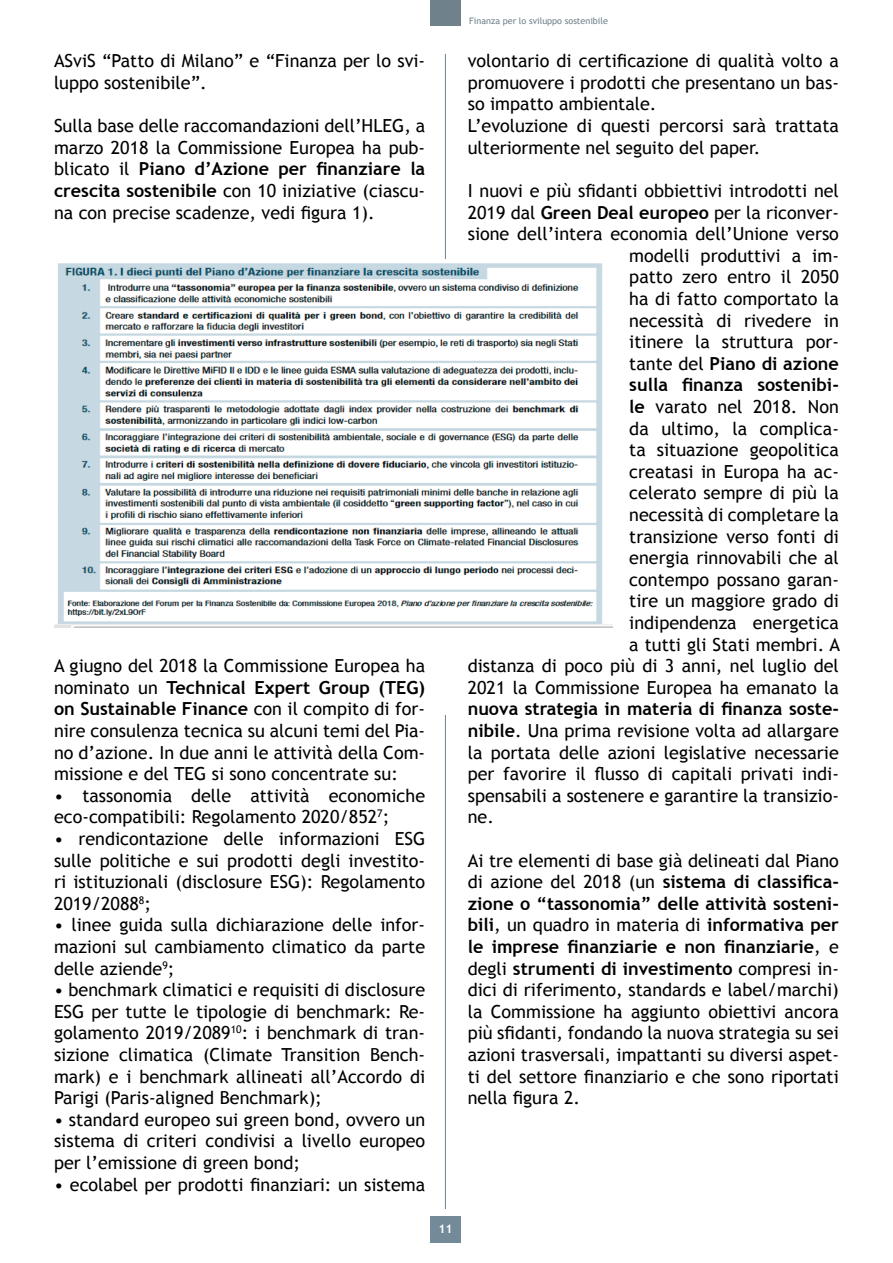
<style>
.page{position:relative;width:893px;height:1263px;background:#fff}
.page>*{position:absolute;margin:0;border:0;box-sizing:border-box;transform-origin:0 0}
.t1{font:18px/21.6px "Trebuchet MS";color:#000;text-align:justify}
.t2{font:700 12px "Trebuchet MS";color:#fff}
.t3{font:9px "Trebuchet MS";color:#6f828a}
.s1{font-weight:700}
</style>
<div class="page">
<hr style="left:445px;top:54px;width:1px;height:1155px;background:#6f828a">
<div style="left:430px;top:1216px;width:31px;height:26px;background:#738b99"></div>
<div style="left:431px;top:0;width:30px;height:25px;background:#6f818a"></div>
<div style="left:425px;top:306px;width:30px;height:408px;background:#fff"></div>
<img style="left:54px;top:260px;width:558px;height:367px">
<p class="t1" style="left:54px;top:50px;width:373px">ASviS “Patto di Milano” e “Finanza per lo svi&shy;luppo sostenibile”.</p>
<p class="t1" style="left:54px;top:115px;width:373px">Sulla base delle raccomandazioni dell’HLEG, a marzo 2018 la Commissione Europea ha pub&shy;blicato il <span class="s1">Piano d’Azione per finanziare la crescita sostenibile</span> con 10 iniziative (ciascu&shy;na con precise scadenze, vedi figura 1).</p>
<p class="t1" style="left:54px;top:655px;width:373px">A giugno del 2018 la Commissione Europea ha nominato un <span class="s1">Technical Expert Group (TEG) on Sustainable Finance</span> con il compito di for&shy;nire consulenza tecnica su alcuni temi del Pia&shy;no d’azione. In due anni le attività della Com&shy;missione e del TEG si sono concentrate su:</p>
<p class="t1" style="left:54px;top:785px;width:373px">• tassonomia delle attività economiche eco-compatibili: Regolamento 2020/852<sup>7</sup>;</p>
<p class="t1" style="left:54px;top:828px;width:373px">• rendicontazione delle informazioni ESG sulle politiche e sui prodotti degli investito&shy;ri istituzionali (disclosure ESG): Regolamento 2019/2088<sup>8</sup>;</p>
<p class="t1" style="left:54px;top:914px;width:373px">• linee guida sulla dichiarazione delle infor&shy;mazioni sul cambiamento climatico da parte delle aziende<sup>9</sup>;</p>
<p class="t1" style="left:54px;top:979px;width:373px">• benchmark climatici e requisiti di disclosure ESG per tutte le tipologie di benchmark: Re&shy;golamento 2019/2089<sup>10</sup>: i benchmark di tran&shy;sizione climatica (Climate Transition Bench&shy;mark) e i benchmark allineati all’Accordo di Parigi (Paris-aligned Benchmark);</p>
<p class="t1" style="left:54px;top:1109px;width:373px">• standard europeo sui green bond, ovvero un sistema di criteri condivisi a livello europeo per l’emissione di green bond;</p>
<p class="t1" style="left:54px;top:1174px;width:373px">• ecolabel per prodotti finanziari: un sistema</p>
<p class="t2" style="left:438px;top:1221px;width:16px">11</p>
<p class="t3" style="left:469px;top:15px;width:140px">Finanza per lo sviluppo sostenibile</p>
<p class="t1" style="left:468px;top:50px;width:373px;text-align:left">volontario di certificazione di qualità volto a promuovere i prodotti che presentano un bas&shy;so impatto ambientale.<br>L’evoluzione di questi percorsi sarà trattata ulteriormente nel seguito del paper.</p>
<p class="t1" style="left:468px;top:180px;width:374px;text-align:right">I nuovi e più sfidanti obbiettivi introdotti nel<br>2019 dal <span class="s1">Green Deal europeo</span> per la riconver&shy;sione dell’intera economia dell’Unione verso modelli produttivi a im-<br>patto zero entro il 2050<br>ha di fatto comportato la<br>necessità di rivedere in<br>itinere la struttura por-<br>tante del <span class="s1">Piano di azione<br>sulla finanza sostenibi-<br>le</span> varato nel 2018. Non<br>da ultimo, la complica-<br>ta situazione geopolitica<br>creatasi in Europa ha ac-<br>celerato sempre di più la<br>necessità di completare la<br>transizione verso fonti di<br>energia rinnovabili che al<br>contempo possano garan-<br>tire un maggiore grado di<br>indipendenza energetica<br>a tutti gli Stati membri. A<br>distanza di poco più di 3 anni, nel luglio del<br>2021 la Commissione Europea ha emanato la</p>
<p class="t1" style="left:468px;top:698px;width:373px"><span class="s1">nuova strategia in materia di finanza soste&shy;nibile</span>. Una prima revisione volta ad allargare la portata delle azioni legislative necessarie per favorire il flusso di capitali privati indi&shy;spensabili a sostenere e garantire la transizio&shy;ne.</p>
<p class="t1" style="left:468px;top:850px;width:373px">Ai tre elementi di base già delineati dal Piano di azione del 2018 (un <span class="s1">sistema di classifica&shy;zione o “tassonomia” delle attività sosteni&shy;bili</span>, un quadro in materia di <span class="s1">informativa per le imprese finanziarie e non finanziarie</span>, e degli <span class="s1">strumenti di investimento</span> compresi in&shy;dici di riferimento, standards e label/marchi) la Commissione ha aggiunto obiettivi ancora più sfidanti, fondando la nuova strategia su sei azioni trasversali, impattanti su diversi aspet&shy;ti del settore finanziario e che sono riportati nella figura 2.</p>
</div>
